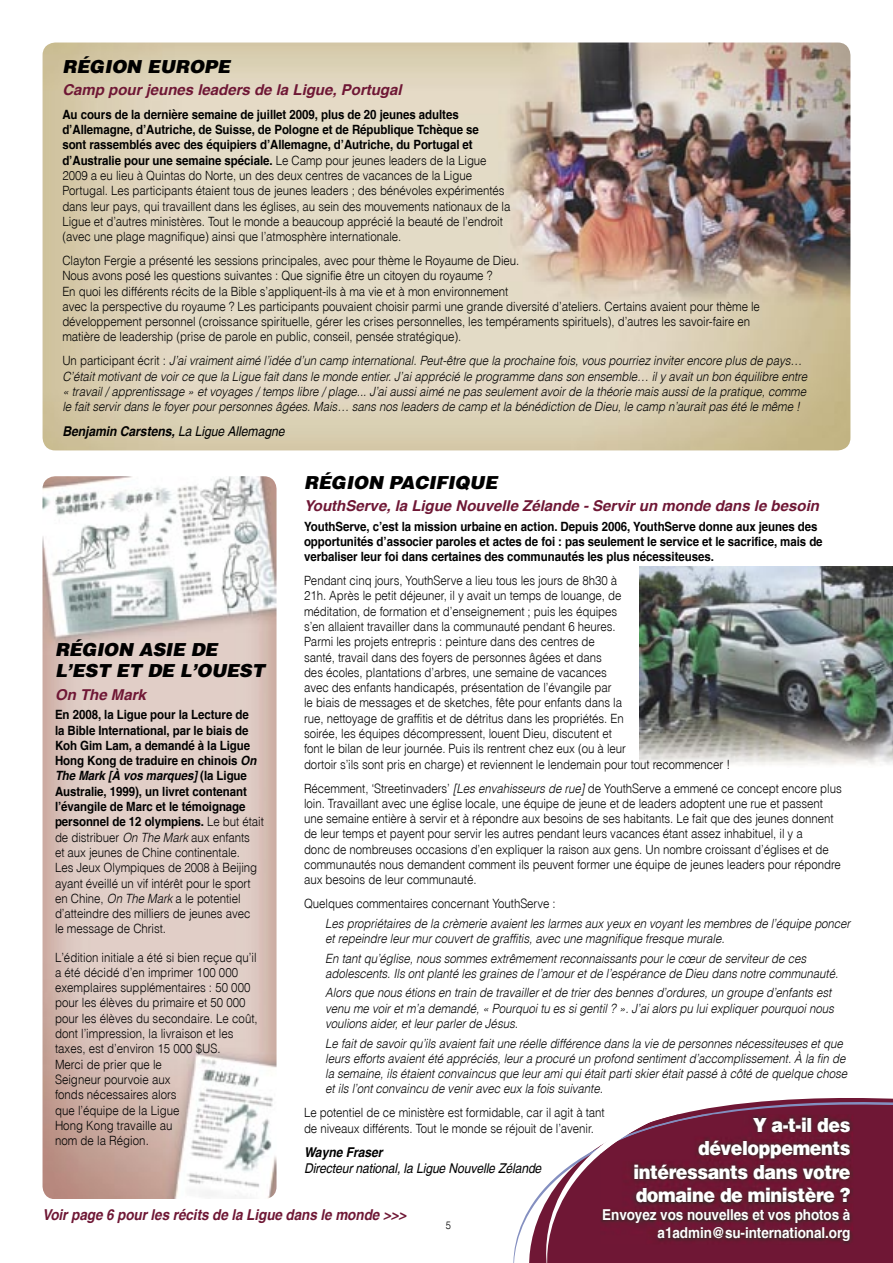
<style>
.page{position:relative;width:893px;height:1263px;background:#fff}
.page>*{position:absolute;margin:0;border:0;box-sizing:border-box;transform-origin:0 0}
.t1{font:19.5px/23.4px "Switzerland Black Plain";letter-spacing:-.025em;color:#fff;text-align:right;scale:.9 1}
.t2{font:italic 900 18px/21.6px "Switzerland";color:#000}
.t3{font:italic 700 15px "Switzerland";color:#6f1735}
.t4{font:700 15px/18px "Switzerland";letter-spacing:-.005em;color:#fff;text-align:right;scale:.9 1}
.t5{font:italic 700 15px "Switzerland";color:#6f1735;scale:.9 1}
.t6{font:italic 700 13.5px "Switzerland";letter-spacing:-.005em;color:#000;scale:.9 1}
.t7{font:italic 13.5px "Switzerland";letter-spacing:-.01em;color:#000;scale:.9 1}
.t8{font:12.75px/15.3px "Switzerland Light Plain";letter-spacing:-.005em;color:#000;scale:.9 1}
.t9{font:italic 300 12.75px/15.3px "Switzerland";letter-spacing:-.005em;color:#000;scale:.9 1}
.t10{font:700 12.75px/15.3px "Switzerland";letter-spacing:-.005em;color:#000;scale:.9 1}
.t11{font:10.5px "Switzerland Light Plain";color:#000;scale:.9 1}
.s1{font-family:"Switzerland Light Plain";font-weight:400}
.s2{font-family:"Switzerland Light Plain";font-weight:400;font-style:normal}
.s3{font-weight:400}
.s4{font-family:"Switzerland";font-weight:300;font-style:italic}
.s5{font-style:italic}
</style>
<div class="page">
<img style="left:43px;top:476px;width:234px;height:723px">
<img style="left:640px;top:566px;width:253px;height:199px">
<svg style="left:525px;top:1098px;width:368px;height:165px;fill:#6f1735"></svg>
<img style="left:600px;top:1114px;width:253px;height:130px">
<img style="left:668px;top:1114px;width:45px;height:27px">
<img style="left:600px;top:1114px;width:68px;height:40px">
<img style="left:43px;top:43px;width:807px;height:407px">
<h2 class="t2" style="left:62px;top:55px;width:169px">RÉGION EUROPE</h2>
<p class="t3" style="left:62px;top:81px;width:341px">Camp pour jeunes leaders de la Ligue, Portugal</p>
<p class="t10" style="left:62px;top:106px;width:473px">Au cours de la dernière semaine de juillet 2009, plus de 20 jeunes adultes d’Allemagne, d’Autriche, de Suisse, de Pologne et de République Tchèque se sont rassemblés avec des équipiers d’Allemagne, d’Autriche, du Portugal et d’Australie pour une semaine spéciale. <span class="s1">Le Camp pour jeunes leaders de la Ligue</span></p>
<p class="t8" style="left:62px;top:167px;width:499px">2009 a eu lieu à Quintas do Norte, un des deux centres de vacances de la Ligue Portugal. Les participants étaient tous de jeunes leaders ; des bénévoles expérimentés dans leur pays, qui travaillent dans les églises, au sein des mouvements nationaux de la Ligue et d’autres ministères. Tout le monde a beaucoup apprécié la beauté de l’endroit (avec une plage magnifique) ainsi que l’atmosphère internationale.</p>
<p class="t8" style="left:62px;top:252px;width:777px">Clayton Fergie a présenté les sessions principales, avec pour thème le Royaume de Dieu.<br>Nous avons posé les questions suivantes : Que signifie être un citoyen du royaume ?<br>En quoi les différents récits de la Bible s’appliquent-ils à ma vie et à mon environnement<br>avec la perspective du royaume ? Les participants pouvaient choisir parmi une grande diversité d’ateliers. Certains avaient pour thème le développement personnel (croissance spirituelle, gérer les crises personnelles, les tempéraments spirituels), d’autres les savoir-faire en matière de leadership (prise de parole en public, conseil, pensée stratégique).</p>
<p class="t9" style="left:62px;top:353px;width:829px"><span class="s2">Un participant écrit :</span> J’ai vraiment aimé l’idée d’un camp international. Peut-être que la prochaine fois, vous pourriez inviter encore plus de pays… C’était motivant de voir ce que la Ligue fait dans le monde entier. J’ai apprécié le programme dans son ensemble… il y avait un bon équilibre entre « travail / apprentissage » et voyages / temps libre / plage... J’ai aussi aimé ne pas seulement avoir de la théorie mais aussi de la pratique, comme le fait servir dans le foyer pour personnes âgées. Mais… sans nos leaders de camp et la bénédiction de Dieu, le camp n’aurait pas été le même !</p>
<p class="t6" style="left:62px;top:423px;width:248px">Benjamin Carstens, <span class="s3">La Ligue Allemagne</span></p>
<h2 class="t2" style="left:304px;top:471px;width:195px">RÉGION PACIFIQUE</h2>
<p class="t3" style="left:304px;top:497px;width:516px">YouthServe, la Ligue Nouvelle Zélande - Servir un monde dans le besoin</p>
<p class="t10" style="left:304px;top:518px;width:578px">YouthServe, c’est la mission urbaine en action. Depuis 2006, YouthServe donne aux jeunes des opportunités d’associer paroles et actes de foi : pas seulement le service et le sacrifice, mais de verbaliser leur foi dans certaines des communautés les plus nécessiteuses.</p>
<p class="t8" style="left:304px;top:572px;width:475px">Pendant cinq jours, YouthServe a lieu tous les jours de 8h30 à<br>21h. Après le petit déjeuner, il y avait un temps de louange, de<br>méditation, de formation et d’enseignement ; puis les équipes<br>s’en allaient travailler dans la communauté pendant 6 heures.<br>Parmi les projets entrepris : peinture dans des centres de<br>santé, travail dans des foyers de personnes âgées et dans<br>des écoles, plantations d’arbres, une semaine de vacances<br>avec des enfants handicapés, présentation de l’évangile par<br>le biais de messages et de sketches, fête pour enfants dans la<br>rue, nettoyage de graffitis et de détritus dans les propriétés. En<br>soirée, les équipes décompressent, louent Dieu, discutent et<br>font le bilan de leur journée. Puis ils rentrent chez eux (ou à leur<br>dortoir s’ils sont pris en charge) et reviennent le lendemain pour tout recommencer !</p>
<p class="t8" style="left:304px;top:780px;width:599px">Récemment, ‘Streetinvaders’ <span class="s4">[Les envahisseurs de rue]</span> de YouthServe a emmené ce concept encore plus loin. Travaillant avec une église locale, une équipe de jeune et de leaders adoptent une rue et passent une semaine entière à servir et à répondre aux besoins de ses habitants. Le fait que des jeunes donnent de leur temps et payent pour servir les autres pendant leurs vacances étant assez inhabituel, il y a<br>donc de nombreuses occasions d’en expliquer la raison aux gens. Un nombre croissant d’églises et de communautés nous demandent comment ils peuvent former une équipe de jeunes leaders pour répondre aux besoins de leur communauté.</p>
<p class="t8" style="left:304px;top:895px;width:281px">Quelques commentaires concernant YouthServe :</p>
<p class="t9" style="left:325px;top:915px;width:585px">Les propriétaires de la crèmerie avaient les larmes aux yeux en voyant les membres de l’équipe poncer et repeindre leur mur couvert de graffitis, avec une magnifique fresque murale.</p>
<p class="t9" style="left:325px;top:950px;width:571px">En tant qu’église, nous sommes extrêmement reconnaissants pour le cœur de serviteur de ces adolescents. Ils ont planté les graines de l’amour et de l’espérance de Dieu dans notre communauté.</p>
<p class="t9" style="left:325px;top:985px;width:567px">Alors que nous étions en train de travailler et de trier des bennes d’ordures, un groupe d’enfants est venu me voir et m’a demandé, « Pourquoi tu es si gentil ? ». J’ai alors pu lui expliquer pourquoi nous voulions aider, et leur parler de Jésus.</p>
<p class="t9" style="left:325px;top:1035px;width:581px">Le fait de savoir qu’ils avaient fait une réelle différence dans la vie de personnes nécessiteuses et que leurs efforts avaient été appréciés, leur a procuré un profond sentiment d’accomplissement. À la fin de la semaine, ils étaient convaincus que leur ami qui était parti skier était passé à côté de quelque chose et ils l’ont convaincu de venir avec eux la fois suivante.</p>
<p class="t8" style="left:304px;top:1105px;width:336px">Le potentiel de ce ministère est formidable, car il agit à tant de niveaux différents. Tout le monde se réjouit de l’avenir.</p>
<p class="t6" style="left:304px;top:1144px;width:89px">Wayne Fraser</p>
<p class="t7" style="left:304px;top:1160px;width:265px">Directeur national, la Ligue Nouvelle Zélande</p>
<h2 class="t2" style="left:55px;top:638px;width:211px">RÉGION ASIE DE<br>L’EST ET DE L’OUEST</h2>
<p class="t3" style="left:55px;top:686px;width:92px">On The Mark</p>
<p class="t10" style="left:55px;top:707px;width:234px">En 2008, la Ligue pour la Lecture de<br>la Bible International, par le biais de Koh Gim Lam, a demandé à la Ligue Hong Kong de traduire en chinois <span class="s5">On The Mark [À vos marques]</span> (la Ligue Australie, 1999), un livret contenant l’évangile de Marc et le témoignage personnel de 12 olympiens. <span class="s1">Le but était</span></p>
<p class="t8" style="left:55px;top:829px;width:226px">de distribuer <span class="s4">On The Mark</span> aux enfants et aux jeunes de Chine continentale.<br>Les Jeux Olympiques de 2008 à Beijing ayant éveillé un vif intérêt pour le sport en Chine, <span class="s4">On The Mark</span> a le potentiel d’atteindre des milliers de jeunes avec le message de Christ.</p>
<p class="t8" style="left:55px;top:949px;width:227px">L’édition initiale a été si bien reçue qu’il a été décidé d’en imprimer 100 000 exemplaires supplémentaires : 50 000 pour les élèves du primaire et 50 000 pour les élèves du secondaire. Le coût, dont l’impression, la livraison et les taxes, est d’environ 15 000 $US.<br>Merci de prier que le<br>Seigneur pourvoie aux<br>fonds nécessaires alors<br>que l’équipe de la Ligue<br>Hong Kong travaille au<br>nom de la Région.</p>
<h1 class="t1" style="left:633px;top:1113px;width:243px">Y a-t-il des développements intéressants dans votre domaine de ministère ?</h1>
<p class="t4" style="left:602px;top:1206px;width:277px">Envoyez vos nouvelles et vos photos à a1admin@su-international.org</p>
<p class="t5" style="left:43px;top:1205px;width:406px">Voir page 6 pour les récits de la Ligue dans le monde &gt;&gt;&gt;</p>
<p class="t11" style="left:446px;top:1219px;width:7px">5</p>
</div>
